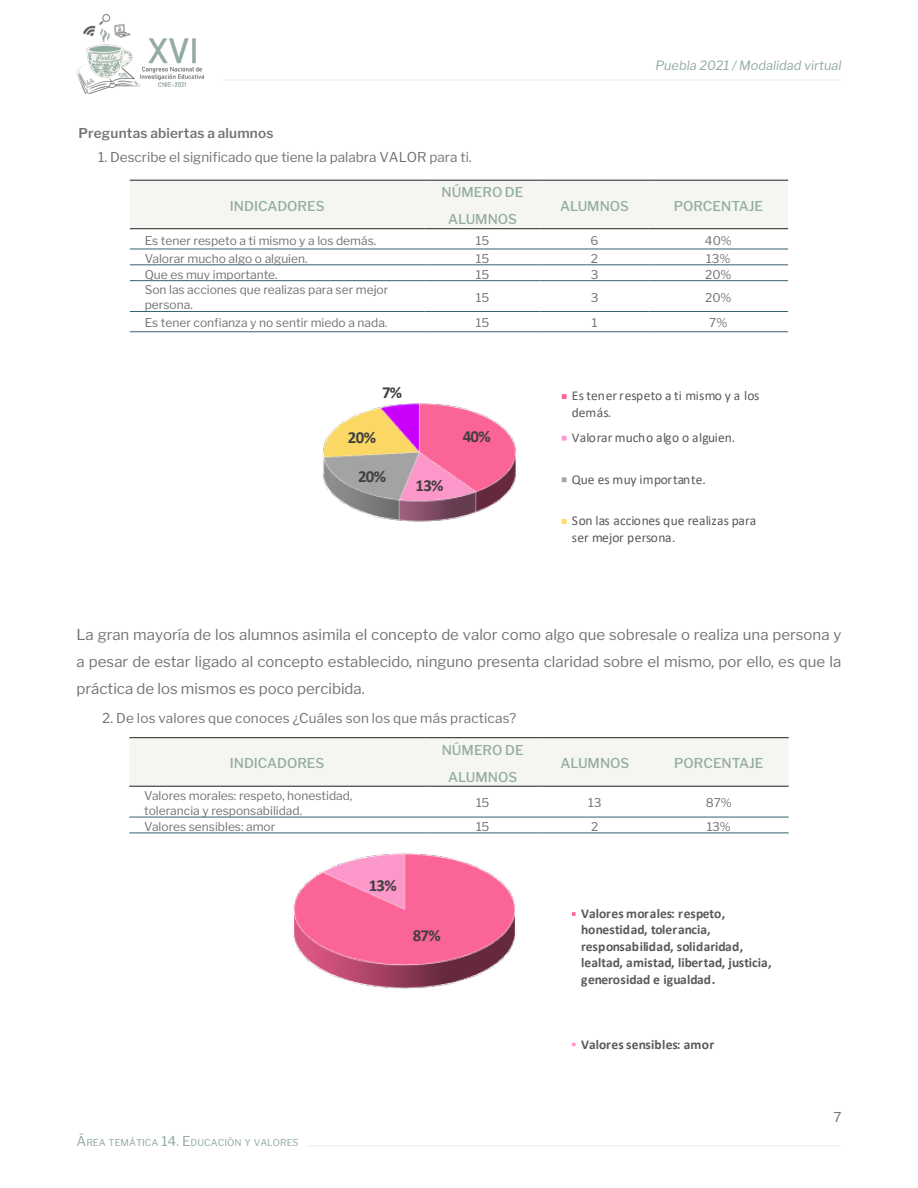
<style>
.page{position:relative;width:918px;height:1188px;background:#fff}
.page>*{position:absolute;margin:0;border:0;box-sizing:border-box;transform-origin:0 0}
.t1{font:700 16.95px "Calibri";color:#404040}
.t2{font:700 16.8px "Calibri";letter-spacing:-.04em;color:#404040}
.parrafo_general{font:15px/27px "Libre Franklin";color:#727376;text-align:justify}
.t3{font:700 13.5px/16.5px "Calibri";letter-spacing:.005em;color:#595959}
.PIES_DE_IMAGEN{font:13.5px "Libre Franklin";color:#727376}
.t4{font:13.5px/16.5px "Calibri";color:#595959}
.Cuerpo_tabla_a_la_iz{font:500 13.5px/27px "Libre Franklin";color:#92aca0;text-align:center}
.PIES_DE_IMAGEN-2{font:600 13.5px "Libre Franklin";letter-spacing:.015em;color:#727376}
.t5{font:13.5px "Calibri";letter-spacing:.02em;color:#595959}
.t6{font:13.5px "Libre Franklin";color:#727376}
.t7{font:italic 12.75px "Libre Franklin";color:#92aca0}
.Cuerpo_tabla_a_la_iz-2{font:12px/15px "Libre Franklin";color:#727376}
.t8{font:9.45px "Libre Franklin";color:#92aca0}
.s1{font-size:13.5px}
.s2{font-style:inherit}
</style>
<div class="page">
<hr style="left:222px;top:79px;width:619px;height:2px;background:#f2f1ed">
<img style="left:77px;top:15px;width:126px;height:79px">
<hr style="left:307px;top:1145px;width:534px;height:2px;background:#f2f1ed">
<div style="left:130px;top:181px;width:658px;height:47px;background:#f5f5f1"></div>
<hr style="left:130px;top:249px;width:295px;height:1px;background:#35636f">
<hr style="left:425px;top:249px;width:115px;height:1px;background:#35636f">
<hr style="left:540px;top:249px;width:109px;height:1px;background:#35636f">
<hr style="left:649px;top:249px;width:139px;height:1px;background:#35636f">
<hr style="left:130px;top:264px;width:295px;height:1px;background:#35636f">
<hr style="left:425px;top:264px;width:115px;height:1px;background:#35636f">
<hr style="left:540px;top:264px;width:109px;height:1px;background:#35636f">
<hr style="left:649px;top:264px;width:139px;height:1px;background:#35636f">
<hr style="left:130px;top:280px;width:295px;height:1px;background:#35636f">
<hr style="left:425px;top:280px;width:115px;height:1px;background:#35636f">
<hr style="left:540px;top:280px;width:109px;height:1px;background:#35636f">
<hr style="left:649px;top:280px;width:139px;height:1px;background:#35636f">
<hr style="left:130px;top:311px;width:295px;height:1px;background:#35636f">
<hr style="left:425px;top:311px;width:115px;height:1px;background:#35636f">
<hr style="left:540px;top:311px;width:109px;height:1px;background:#35636f">
<hr style="left:649px;top:311px;width:139px;height:1px;background:#35636f">
<hr style="left:130px;top:331px;width:295px;height:1px;background:#35636f">
<hr style="left:425px;top:331px;width:115px;height:1px;background:#35636f">
<hr style="left:540px;top:331px;width:109px;height:1px;background:#35636f">
<hr style="left:649px;top:331px;width:139px;height:1px;background:#35636f">
<hr style="left:130px;top:180px;width:295px;height:1px;background:#231f20">
<hr style="left:425px;top:180px;width:115px;height:1px;background:#231f20">
<hr style="left:540px;top:180px;width:109px;height:1px;background:#231f20">
<hr style="left:649px;top:180px;width:139px;height:1px;background:#231f20">
<hr style="left:130px;top:228px;width:295px;height:1px;background:#231f20">
<hr style="left:425px;top:228px;width:115px;height:1px;background:#231f20">
<hr style="left:540px;top:228px;width:109px;height:1px;background:#231f20">
<hr style="left:649px;top:228px;width:139px;height:1px;background:#231f20">
<img style="left:323px;top:403px;width:193px;height:119px">
<div style="left:560px;top:393px;width:8px;height:8px;background:#f69"></div>
<div style="left:559px;top:391px;width:11px;height:11px;border:3px solid #fff"></div>
<div style="left:560px;top:434px;width:8px;height:8px;background:#f9c"></div>
<div style="left:559px;top:433px;width:11px;height:11px;border:3px solid #fff"></div>
<div style="left:560px;top:476px;width:8px;height:8px;background:#a5a5a5"></div>
<div style="left:559px;top:474px;width:11px;height:11px;border:3px solid #fff"></div>
<div style="left:560px;top:517px;width:8px;height:8px;background:#ffd966"></div>
<div style="left:559px;top:516px;width:11px;height:11px;border:3px solid #fff"></div>
<div style="left:129px;top:738px;width:660px;height:48px;background:#f5f5f1"></div>
<hr style="left:129px;top:817px;width:296px;height:1px;background:#35636f">
<hr style="left:425px;top:817px;width:116px;height:1px;background:#35636f">
<hr style="left:541px;top:817px;width:108px;height:1px;background:#35636f">
<hr style="left:649px;top:817px;width:140px;height:1px;background:#35636f">
<hr style="left:129px;top:833px;width:296px;height:1px;background:#35636f">
<hr style="left:425px;top:833px;width:116px;height:1px;background:#35636f">
<hr style="left:541px;top:833px;width:108px;height:1px;background:#35636f">
<hr style="left:649px;top:833px;width:140px;height:1px;background:#35636f">
<hr style="left:129px;top:737px;width:296px;height:1px;background:#231f20">
<hr style="left:425px;top:737px;width:116px;height:1px;background:#231f20">
<hr style="left:541px;top:737px;width:108px;height:1px;background:#231f20">
<hr style="left:649px;top:737px;width:140px;height:1px;background:#231f20">
<hr style="left:129px;top:786px;width:296px;height:1px;background:#231f20">
<hr style="left:425px;top:786px;width:116px;height:1px;background:#231f20">
<hr style="left:541px;top:786px;width:108px;height:1px;background:#231f20">
<hr style="left:649px;top:786px;width:140px;height:1px;background:#231f20">
<img style="left:293px;top:853px;width:223px;height:136px">
<div style="left:570px;top:911px;width:7px;height:6px;background:#f69"></div>
<div style="left:569px;top:909px;width:10px;height:10px;border:3px solid #fff"></div>
<div style="left:570px;top:1041px;width:7px;height:7px;background:#f9c"></div>
<div style="left:569px;top:1040px;width:10px;height:9px;border:3px solid #fff"></div>
<p class="PIES_DE_IMAGEN-2" style="left:78px;top:125px;width:197px">Preguntas abiertas a alumnos</p>
<p class="PIES_DE_IMAGEN" style="left:98px;top:149px;width:375px">1. Describe el significado que tiene la palabra VALOR para ti.</p>
<p class="Cuerpo_tabla_a_la_iz" style="left:230px;top:193px;width:96px">INDICADORES</p>
<p class="Cuerpo_tabla_a_la_iz" style="left:442px;top:179px;width:83px">NÚMERO DE<br>ALUMNOS</p>
<p class="t7" style="left:655px;top:58px;width:187px">Puebla 2021 / Modalidad virtual</p>
<p class="Cuerpo_tabla_a_la_iz" style="left:560px;top:193px;width:71px">ALUMNOS</p>
<p class="Cuerpo_tabla_a_la_iz" style="left:674px;top:193px;width:91px">PORCENTAJE</p>
<p class="Cuerpo_tabla_a_la_iz-2" style="left:145px;top:233px;width:233px">Es tener respeto a ti mismo y a los demás.</p>
<p class="Cuerpo_tabla_a_la_iz-2" style="left:476px;top:233px;width:15px">15</p>
<p class="Cuerpo_tabla_a_la_iz-2" style="left:591px;top:233px;width:9px">6</p>
<p class="Cuerpo_tabla_a_la_iz-2" style="left:705px;top:233px;width:29px">40%</p>
<p class="Cuerpo_tabla_a_la_iz-2" style="left:145px;top:251px;width:164px">Valorar mucho algo o alguien.</p>
<p class="Cuerpo_tabla_a_la_iz-2" style="left:476px;top:251px;width:15px">15</p>
<p class="Cuerpo_tabla_a_la_iz-2" style="left:591px;top:251px;width:9px">2</p>
<p class="Cuerpo_tabla_a_la_iz-2" style="left:706px;top:251px;width:26px">13%</p>
<p class="Cuerpo_tabla_a_la_iz-2" style="left:145px;top:267px;width:135px">Que es muy importante.</p>
<p class="Cuerpo_tabla_a_la_iz-2" style="left:476px;top:267px;width:15px">15</p>
<p class="Cuerpo_tabla_a_la_iz-2" style="left:591px;top:267px;width:9px">3</p>
<p class="Cuerpo_tabla_a_la_iz-2" style="left:705px;top:267px;width:28px">20%</p>
<p class="Cuerpo_tabla_a_la_iz-2" style="left:145px;top:283px;width:245px">Son las acciones que realizas para ser mejor persona.</p>
<p class="Cuerpo_tabla_a_la_iz-2" style="left:476px;top:290px;width:15px">15</p>
<p class="Cuerpo_tabla_a_la_iz-2" style="left:591px;top:290px;width:9px">3</p>
<p class="Cuerpo_tabla_a_la_iz-2" style="left:705px;top:290px;width:28px">20%</p>
<p class="Cuerpo_tabla_a_la_iz-2" style="left:145px;top:316px;width:244px">Es tener confianza y no sentir miedo a nada.</p>
<p class="Cuerpo_tabla_a_la_iz-2" style="left:476px;top:316px;width:15px">15</p>
<p class="Cuerpo_tabla_a_la_iz-2" style="left:592px;top:316px;width:7px">1</p>
<p class="Cuerpo_tabla_a_la_iz-2" style="left:709px;top:316px;width:20px">7%</p>
<p class="t2" style="left:382px;top:381px;width:22px">7%</p>
<p class="t4" style="left:572px;top:387px;width:189px">Es tener respeto a ti mismo y a los demás.</p>
<p class="t5" style="left:572px;top:428px;width:165px">Valorar mucho algo o alguien.</p>
<p class="t4" style="left:572px;top:470px;width:135px">Que es muy importante.</p>
<p class="t4" style="left:572px;top:512px;width:186px">Son las acciones que realizas para ser mejor persona.</p>
<p class="t2" style="left:463px;top:425px;width:30px">40%</p>
<p class="t2" style="left:348px;top:426px;width:30px">20%</p>
<p class="t2" style="left:358px;top:464px;width:30px">20%</p>
<p class="t2" style="left:415px;top:473px;width:30px">13%</p>
<p class="parrafo_general" style="left:77px;top:621px;width:766px">La gran mayoría de los alumnos asimila el concepto de valor como algo que sobresale o realiza una persona y a pesar de estar ligado al concepto establecido, ninguno presenta claridad sobre el mismo, por ello, es que la práctica de los mismos es poco percibida.</p>
<p class="PIES_DE_IMAGEN" style="left:102px;top:710px;width:416px">2. De los valores que conoces ¿Cuáles son los que más practicas?</p>
<p class="Cuerpo_tabla_a_la_iz" style="left:230px;top:750px;width:96px">INDICADORES</p>
<p class="Cuerpo_tabla_a_la_iz" style="left:442px;top:737px;width:84px">NÚMERO DE<br>ALUMNOS</p>
<p class="Cuerpo_tabla_a_la_iz" style="left:560px;top:750px;width:71px">ALUMNOS</p>
<p class="Cuerpo_tabla_a_la_iz" style="left:674px;top:750px;width:91px">PORCENTAJE</p>
<p class="Cuerpo_tabla_a_la_iz-2" style="left:144px;top:788px;width:210px">Valores morales: respeto, honestidad, tolerancia y responsabilidad.</p>
<p class="Cuerpo_tabla_a_la_iz-2" style="left:476px;top:796px;width:15px">15</p>
<p class="Cuerpo_tabla_a_la_iz-2" style="left:588px;top:796px;width:15px">13</p>
<p class="Cuerpo_tabla_a_la_iz-2" style="left:706px;top:796px;width:28px">87%</p>
<p class="Cuerpo_tabla_a_la_iz-2" style="left:144px;top:819px;width:133px">Valores sensibles: amor</p>
<p class="Cuerpo_tabla_a_la_iz-2" style="left:476px;top:819px;width:15px">15</p>
<p class="Cuerpo_tabla_a_la_iz-2" style="left:591px;top:819px;width:9px">2</p>
<p class="Cuerpo_tabla_a_la_iz-2" style="left:707px;top:819px;width:26px">13%</p>
<p class="t1" style="left:369px;top:874px;width:30px">13%</p>
<p class="t1" style="left:413px;top:923px;width:30px">87%</p>
<p class="t8" style="left:77px;top:1137px;width:224px"><span class="s1">Á</span>REA TEMÁTICA <span class="s1">14. E</span>DUCACIÓN Y VALORE<span class="s2">S</span></p>
<p class="t3" style="left:581px;top:905px;width:192px">Valores morales: respeto, honestidad, tolerancia, responsabilidad, solidaridad, lealtad, amistad, libertad, justicia, generosidad e igualdad.</p>
<p class="t3" style="left:581px;top:1036px;width:135px">Valores sensibles: amor</p>
<p class="t6" style="left:833px;top:1109px;width:10px">7</p>
</div>
